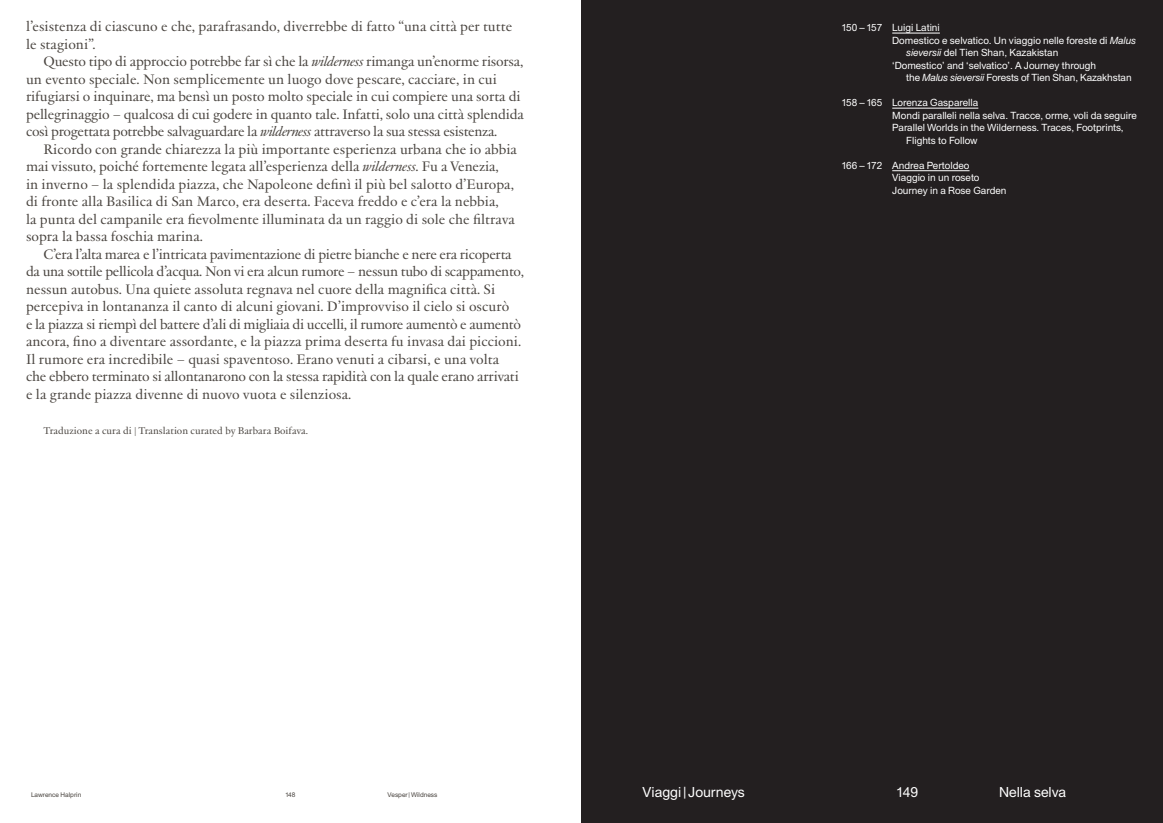
<style>
.page{position:relative;width:1163px;height:823px;background:#fff}
.page>*{position:absolute;margin:0;border:0;box-sizing:border-box;transform-origin:0 0}
.JJannon_14{font:14px/17.5px "J Jannon";letter-spacing:-.01em;color:#48433e}
.t1{font:14px "Union";color:#fff}
.t2{font:10px/12.5px "Union";color:#fff}
.JJannon_14-2{font:10px "J Jannon";color:#48433e}
.t3{font:6.5px "Union";color:#48433e}
.s1{font-style:italic}
</style>
<div class="page">
<div style="left:581px;top:0;width:581px;height:822px;background:#231f20"></div>
<hr style="left:892px;top:33px;width:47px;height:1px;background:#fff">
<hr style="left:892px;top:108px;width:86px;height:1px;background:#fff">
<hr style="left:892px;top:170px;width:77px;height:1px;background:#fff">
<p class="JJannon_14" style="left:26px;top:17px;width:487px">l’esistenza di ciascuno e che, parafrasando, diverrebbe di fatto “una città per tutte le stagioni”.</p>
<p class="JJannon_14" style="left:26px;top:52px;width:499px;text-indent:18px">Questo tipo di approccio potrebbe far sì che la <span class="s1">wilderness</span> rimanga un’enorme risorsa, un evento speciale. Non semplicemente un luogo dove pescare, cacciare, in cui rifugiarsi o inquinare, ma bensì un posto molto speciale in cui compiere una sorta di pellegrinaggio – qualcosa di cui godere in quanto tale. Infatti, solo una città splendida così progettata potrebbe salvaguardare la <span class="s1">wilderness</span> attraverso la sua stessa esistenza.</p>
<p class="JJannon_14" style="left:26px;top:139px;width:492px;text-indent:18px">Ricordo con grande chiarezza la più importante esperienza urbana che io abbia mai vissuto, poiché fortemente legata all’esperienza della <span class="s1">wilderness</span>. Fu a Venezia,<br>in inverno – la splendida piazza, che Napoleone definì il più bel salotto d’Europa, di fronte alla Basilica di San Marco, era deserta. Faceva freddo e c’era la nebbia,<br>la punta del campanile era fievolmente illuminata da un raggio di sole che filtrava sopra la bassa foschia marina.</p>
<p class="JJannon_14" style="left:26px;top:244px;width:499px;text-indent:18px">C’era l’alta marea e l’intricata pavimentazione di pietre bianche e nere era ricoperta da una sottile pellicola d’acqua. Non vi era alcun rumore – nessun tubo di scappamento, nessun autobus. Una quiete assoluta regnava nel cuore della magnifica città. Si percepiva in lontananza il canto di alcuni giovani. D’improvviso il cielo si oscurò<br>e la piazza si riempì del battere d’ali di migliaia di uccelli, il rumore aumentò e aumentò ancora, fino a diventare assordante, e la piazza prima deserta fu invasa dai piccioni.<br>Il rumore era incredibile – quasi spaventoso. Erano venuti a cibarsi, e una volta<br>che ebbero terminato si allontanarono con la stessa rapidità con la quale erano arrivati e la grande piazza divenne di nuovo vuota e silenziosa.</p>
<p class="JJannon_14-2" style="left:44px;top:423px;width:266px">Traduzione a cura di | Translation curated by Barbara Boifava.</p>
<p class="t2" style="left:842px;top:21px;width:42px">150 – 157</p>
<p class="t2" style="left:842px;top:96px;width:42px">158 – 165</p>
<p class="t2" style="left:842px;top:159px;width:42px">166 – 172</p>
<p class="t2" style="left:892px;top:21px;width:49px">Luigi Latini</p>
<p class="t2" style="left:906px;top:34px;width:231px;text-indent:-14px">Domestico e selvatico. Un viaggio nelle foreste di <span class="s1">Malus sieversii</span> del Tien Shan, Kazakistan</p>
<p class="t2" style="left:906px;top:59px;width:227px;text-indent:-14px">‘Domestico’ and ‘selvatico’. A Journey through<br>the <span class="s1">Malus sieversii</span> Forests of Tien Shan, Kazakhstan</p>
<p class="t2" style="left:892px;top:96px;width:88px">Lorenza Gasparella</p>
<p class="t2" style="left:892px;top:109px;width:246px">Mondi paralleli nella selva. Tracce, orme, voli da seguire</p>
<p class="t2" style="left:906px;top:121px;width:219px;text-indent:-14px">Parallel Worlds in the Wilderness. Traces, Footprints,<br>Flights to Follow</p>
<p class="t2" style="left:892px;top:159px;width:79px">Andrea Pertoldeo</p>
<p class="t2" style="left:892px;top:171px;width:89px">Viaggio in un roseto</p>
<p class="t2" style="left:892px;top:184px;width:116px">Journey in a Rose Garden</p>
<p class="t3" style="left:31px;top:790px;width:52px">Lawrence Halprin</p>
<p class="t3" style="left:286px;top:790px;width:11px">148</p>
<p class="t3" style="left:387px;top:790px;width:51px">Vesper|Wildness</p>
<p class="t1" style="left:642px;top:783px;width:104px">Viaggi |Journeys</p>
<p class="t1" style="left:897px;top:783px;width:23px">149</p>
<p class="t1" style="left:998px;top:783px;width:68px">Nella selva</p>
</div>
